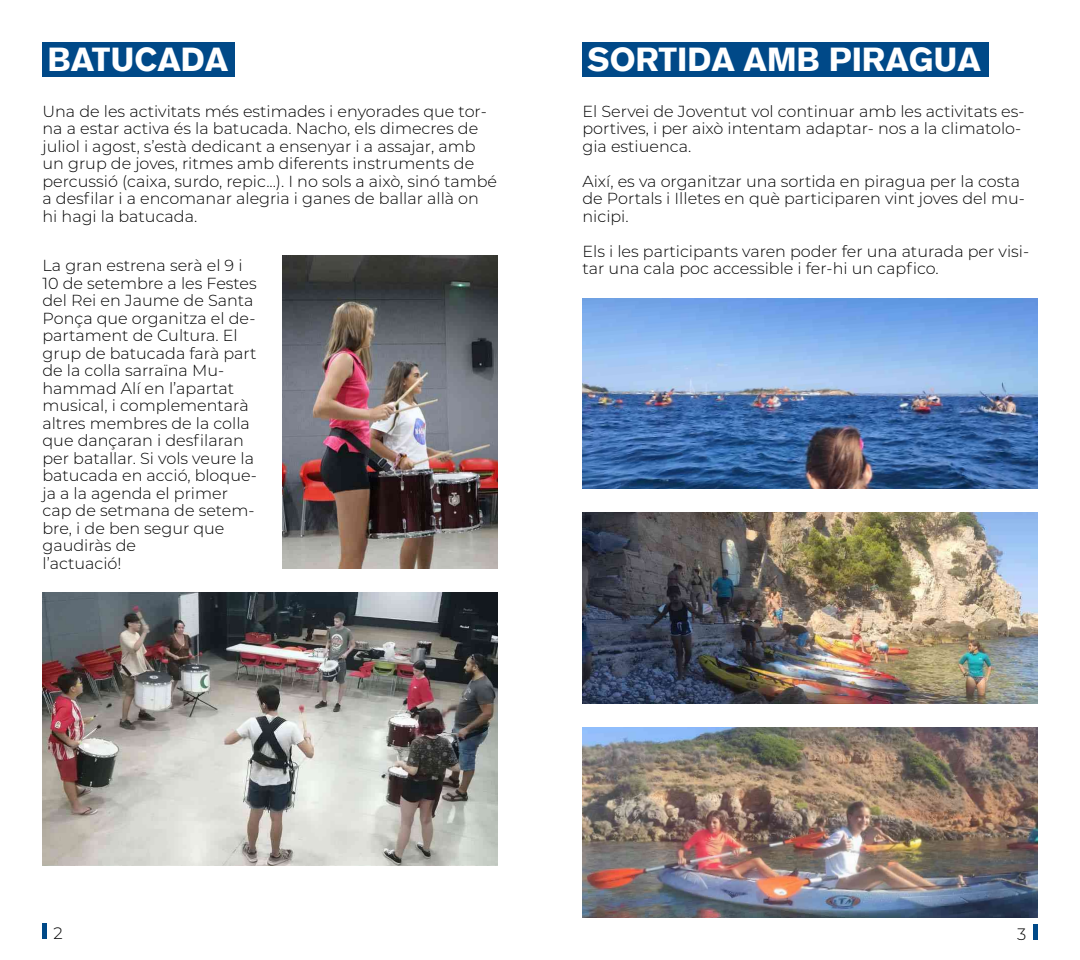
<style>
.page{position:relative;width:1080px;height:960px;background:#fff}
.page>*{position:absolute;margin:0;border:0;box-sizing:border-box;transform-origin:0 0}
.t1{font:900 32.5px "Akzidenz Grotesk";color:#fff}
.t2{font:300 16.5px "Montserrat";color:#000}
.t3{font:300 16px/17.5px "Montserrat";color:#000}
</style>
<div class="page">
<hr style="left:43px;top:923px;width:4px;height:16px;background:#004988">
<hr style="left:1033px;top:924px;width:4px;height:16px;background:#004988">
<div style="left:43px;top:43px;width:192px;height:34px;background:#004988"></div>
<img style="left:282px;top:256px;width:215px;height:313px">
<img style="left:43px;top:593px;width:454px;height:273px">
<div style="left:583px;top:43px;width:406px;height:34px;background:#004988"></div>
<img style="left:583px;top:298px;width:454px;height:191px">
<img style="left:583px;top:513px;width:454px;height:190px">
<img style="left:583px;top:727px;width:454px;height:190px">
<h1 class="t1" style="left:47px;top:40px;width:182px">BATUCADA</h1>
<p class="t3" style="left:43px;top:102px;width:456px">Una de les activitats més estimades i enyorades que tor&shy;na a estar activa és la batucada. Nacho, els dimecres de juliol i agost, s’està dedicant a ensenyar i a assajar, amb un grup de joves, ritmes amb diferents instruments de percussió (caixa, surdo, repic...). I no sols a això, sinó també a desfilar i a encomanar alegria i ganes de ballar allà on hi hagi la batucada.</p>
<p class="t3" style="left:43px;top:256px;width:216px">La gran estrena serà el 9 i<br>10 de setembre a les Festes del Rei en Jaume de Santa<br>Ponça que organitza el de&shy;partament de Cultura. El grup de batucada farà part de la colla sarraïna Mu&shy;hammad Alí en l’apartat musical, i complementarà altres membres de la colla que dançaran i desfilaran per batallar. Si vols veure la batucada en acció, bloque&shy;ja a la agenda el primer cap de setmana de setem&shy;bre, i de ben segur que gaudiràs de<br>l’actuació!</p>
<h1 class="t1" style="left:587px;top:40px;width:395px">SORTIDA AMB PIRAGUA</h1>
<p class="t3" style="left:583px;top:102px;width:443px">El Servei de Joventut vol continuar amb les activitats es&shy;portives, i per això intentam adaptar- nos a la climatolo&shy;gia estiuenca.</p>
<p class="t3" style="left:583px;top:172px;width:444px">Així, es va organitzar una sortida en piragua per la costa de Portals i Illetes en què participaren vint joves del mu&shy;nicipi.</p>
<p class="t3" style="left:583px;top:242px;width:448px">Els i les participants varen poder fer una aturada per visi&shy;tar una cala poc accessible i fer-hi un capfico.</p>
<p class="t2" style="left:54px;top:922px;width:11px">2</p>
<p class="t2" style="left:1017px;top:923px;width:11px">3</p>
</div>
